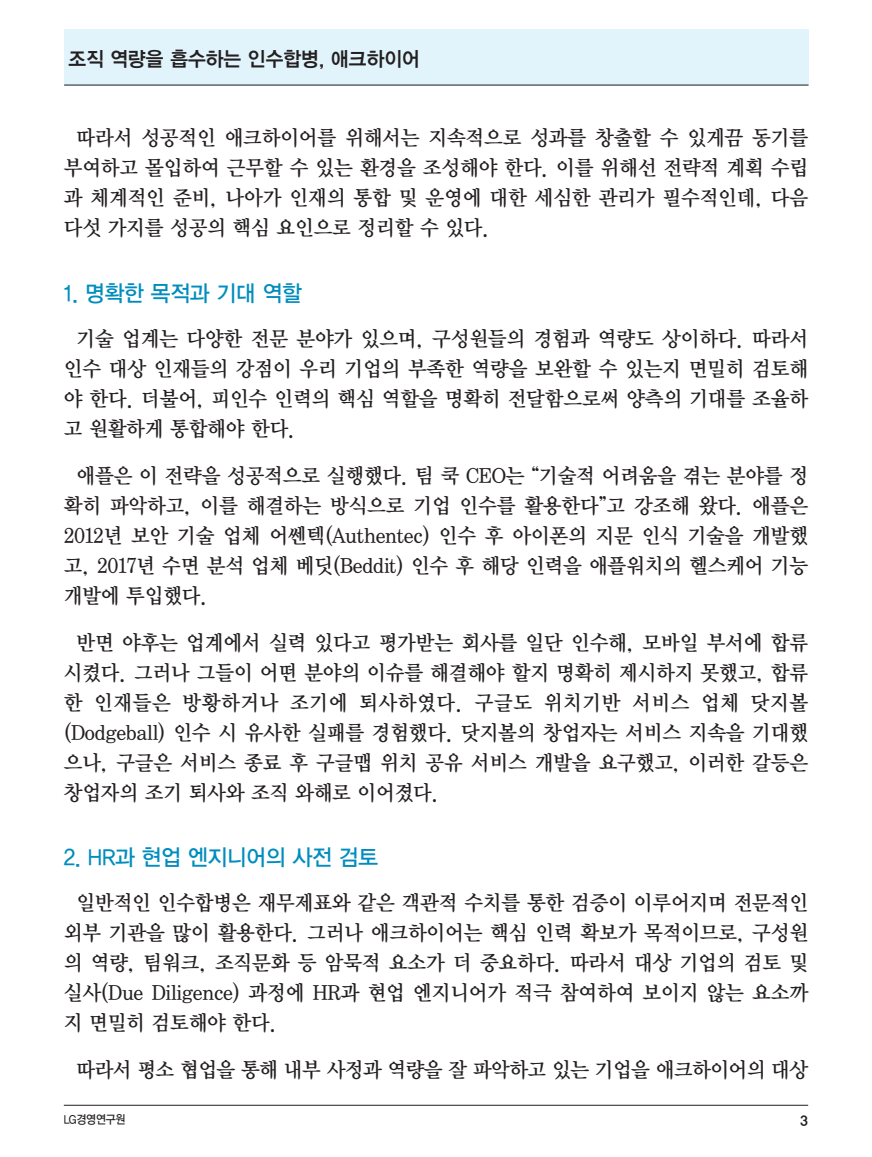
<style>
.page{position:relative;width:872px;height:1157px;background:#fff}
.page>*{position:absolute;margin:0;border:0;box-sizing:border-box;transform-origin:0 0}
._2__괄호제목{font:22.5px "YDVYGO13";letter-spacing:-.01em;color:#008dbe;scale:.95 1}
._3__본문{font:21px/30px "YDVY Mj O14";letter-spacing:-.01em;color:#231f20;text-align:justify;scale:.95 1}
._3__본문-2{font:21px "YDVY Mj O14";letter-spacing:-.03em;color:#231f20;scale:.95 1}
.t1{font:20.25px "YDVYGO14";color:#231f20;scale:.95 1}
.t2{font:13.5px "YDV Yhead M";color:#231f20}
.t3{font:12px "YDVYGO13";letter-spacing:-.015em;color:#231f20;scale:.9 1}
</style>
<div class="page">
<div style="left:64px;top:29px;width:744px;height:56px;background:#e1f4fc"></div>
<hr style="left:64px;top:85px;width:744px;height:1px;background:#231f20">
<hr style="left:64px;top:1104px;width:744px;height:1px;background:#231f20">
<p class="t1" style="left:68px;top:45px;width:371px">조직 역량을 흡수하는 인수합병, 애크하이어</p>
<p class="_3__본문" style="left:64px;top:122px;width:785px;text-indent:13px">따라서 성공적인 애크하이어를 위해서는 지속적으로 성과를 창출할 수 있게끔 동기를 부여하고 몰입하여 근무할 수 있는 환경을 조성해야 한다. 이를 위해선 전략적 계획 수립 과 체계적인 준비, 나아가 인재의 통합 및 운영에 대한 세심한 관리가 필수적인데, 다음 다섯 가지를 성공의 핵심 요인으로 정리할 수 있다.</p>
<p class="_2__괄호제목" style="left:64px;top:278px;width:252px">1. 명확한 목적과 기대 역할</p>
<p class="_3__본문" style="left:64px;top:322px;width:785px;text-indent:13px">기술 업계는 다양한 전문 분야가 있으며, 구성원들의 경험과 역량도 상이하다. 따라서 인수 대상 인재들의 강점이 우리 기업의 부족한 역량을 보완할 수 있는지 면밀히 검토해 야 한다. 더불어, 피인수 인력의 핵심 역할을 명확히 전달함으로써 양측의 기대를 조율하 고 원활하게 통합해야 한다.</p>
<p class="_3__본문" style="left:64px;top:459px;width:785px;text-indent:13px">애플은 이 전략을 성공적으로 실행했다. 팀 쿡 CEO는 “기술적 어려움을 겪는 분야를 정 확히 파악하고, 이를 해결하는 방식으로 기업 인수를 활용한다”고 강조해 왔다. 애플은 2012년 보안 기술 업체 어쎈텍(Authentec) 인수 후 아이폰의 지문 인식 기술을 개발했 고, 2017년 수면 분석 업체 베딧(Beddit) 인수 후 해당 인력을 애플워치의 헬스케어 기능 개발에 투입했다.</p>
<p class="_3__본문" style="left:64px;top:626px;width:785px;text-indent:13px">반면 야후는 업계에서 실력 있다고 평가받는 회사를 일단 인수해, 모바일 부서에 합류 시켰다. 그러나 그들이 어떤 분야의 이슈를 해결해야 할지 명확히 제시하지 못했고, 합류 한 인재들은 방황하거나 조기에 퇴사하였다. 구글도 위치기반 서비스 업체 닷지볼 (Dodgeball) 인수 시 유사한 실패를 경험했다. 닷지볼의 창업자는 서비스 지속을 기대했 으나, 구글은 서비스 종료 후 구글맵 위치 공유 서비스 개발을 요구했고, 이러한 갈등은 창업자의 조기 퇴사와 조직 와해로 이어졌다.</p>
<p class="_2__괄호제목" style="left:64px;top:842px;width:332px">2. HR과 현업 엔지니어의 사전 검토</p>
<p class="_3__본문" style="left:64px;top:886px;width:785px;text-indent:13px">일반적인 인수합병은 재무제표와 같은 객관적 수치를 통한 검증이 이루어지며 전문적인 외부 기관을 많이 활용한다. 그러나 애크하이어는 핵심 인력 확보가 목적이므로, 구성원 의 역량, 팀워크, 조직문화 등 암묵적 요소가 더 중요하다. 따라서 대상 기업의 검토 및 실사(Due Diligence) 과정에 HR과 현업 엔지니어가 적극 참여하여 보이지 않는 요소까 지 면밀히 검토해야 한다.</p>
<p class="_3__본문-2" style="left:77px;top:1055px;width:771px">따라서 평소 협업을 통해 내부 사정과 역량을 잘 파악하고 있는 기업을 애크하이어의 대상</p>
<p class="t3" style="left:64px;top:1111px;width:70px">LG경영연구원</p>
<p class="t2" style="left:800px;top:1114px;width:9px">3</p>
</div>
